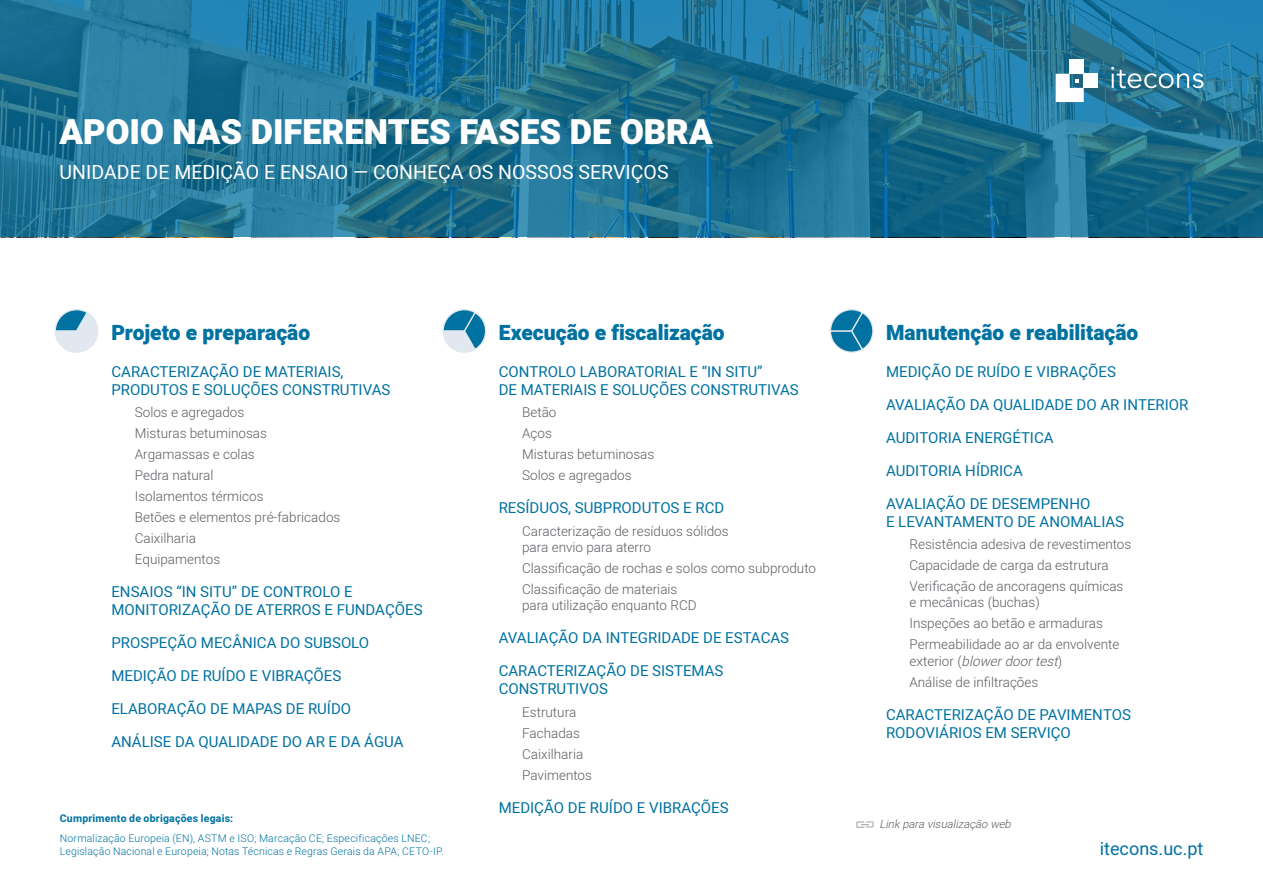
<style>
.page{position:relative;width:1263px;height:893px;background:#fff}
.page>*{position:absolute;margin:0;border:0;box-sizing:border-box;transform-origin:0 0}
.t1{font:900 34.5px "Heebo";color:#fff}
.Paragraph_Style_1{font:900 21px "Heebo";color:#0072a1}
.SUB-TÍTULO_-_3{font:900 21px "Heebo";color:#0072a1}
.t2{font:19.5px "Heebo";color:#fff}
.t3{font:18px "Heebo";color:#0072a1}
.t4{font:15px/18px "Heebo";color:#0072a1}
.t5{font:300 13.5px/16.2px "Heebo";color:#5c5d63}
.t6{font:italic 300 11.25px "Heebo";color:#5c5d63}
.SUB-TÍTULO_-_3-2{font:300 10.5px/12.6px "Heebo";letter-spacing:.015em;color:#0072a1}
.SUB-TÍTULO_-_3-3{font:700 10.5px "Heebo";letter-spacing:.02em;color:#0072a1}
.s1{font-style:italic}
</style>
<div class="page">
<svg style="left:54px;top:309px;width:45px;height:44px"></svg>
<svg style="left:0;top:0;width:1263px;height:237px;background:#1f7395"></svg>
<div style="left:1070px;top:60px;width:14px;height:14px;background:#fff"></div>
<svg style="left:1056px;top:74px;width:28px;height:28px"></svg>
<div style="left:1084px;top:74px;width:14px;height:14px;background:#fff"></div>
<svg style="left:1111px;top:67px;width:92px;height:21px;background:#5594ae"></svg>
<svg style="left:442px;top:309px;width:44px;height:44px"></svg>
<svg style="left:829px;top:309px;width:45px;height:44px"></svg>
<svg style="left:856px;top:821px;width:18px;height:7px"></svg>
<p class="t1" style="left:60px;top:108px;width:655px">APOIO NAS DIFERENTES FASES DE OBRA</p>
<p class="t2" style="left:60px;top:158px;width:610px">UNIDADE DE MEDIÇÃO E ENSAIO — CONHEÇA OS NOSSOS SERVIÇOS</p>
<p class="Paragraph_Style_1" style="left:499px;top:318px;width:227px">Execução e fiscalização</p>
<p class="t4" style="left:499px;top:362px;width:302px">CONTROLO LABORATORIAL E “IN SITU”<br>DE MATERIAIS E SOLUÇÕES CONSTRUTIVAS</p>
<p class="t5" style="left:522px;top:404px;width:36px">Betão</p>
<p class="t5" style="left:522px;top:425px;width:31px">Aços</p>
<p class="t5" style="left:522px;top:446px;width:134px">Misturas betuminosas</p>
<p class="t5" style="left:522px;top:467px;width:111px">Solos e agregados</p>
<p class="t4" style="left:499px;top:499px;width:227px">RESÍDUOS, SUBPRODUTOS E RCD</p>
<p class="t5" style="left:522px;top:523px;width:208px">Caracterização de resíduos sólidos para envio para aterro</p>
<p class="t5" style="left:522px;top:560px;width:295px">Classificação de rochas e solos como subproduto</p>
<p class="t5" style="left:522px;top:581px;width:176px">Classificação de materiais para utilização enquanto RCD</p>
<p class="t4" style="left:499px;top:629px;width:292px">AVALIAÇÃO DA INTEGRIDADE DE ESTACAS</p>
<p class="t4" style="left:499px;top:662px;width:226px">CARACTERIZAÇÃO DE SISTEMAS<br>CONSTRUTIVOS</p>
<p class="t5" style="left:522px;top:703px;width:56px">Estrutura</p>
<p class="t5" style="left:522px;top:724px;width:59px">Fachadas</p>
<p class="t5" style="left:522px;top:745px;width:63px">Caixilharia</p>
<p class="t5" style="left:522px;top:766px;width:71px">Pavimentos</p>
<p class="t4" style="left:499px;top:798px;width:231px">MEDIÇÃO DE RUÍDO E VIBRAÇÕES</p>
<p class="Paragraph_Style_1" style="left:111px;top:318px;width:200px">Projeto e preparação</p>
<p class="t4" style="left:111px;top:362px;width:280px">CARACTERIZAÇÃO DE MATERIAIS,<br>PRODUTOS E SOLUÇÕES CONSTRUTIVAS</p>
<p class="t5" style="left:135px;top:404px;width:111px">Solos e agregados</p>
<p class="t5" style="left:135px;top:425px;width:134px">Misturas betuminosas</p>
<p class="t5" style="left:135px;top:446px;width:121px">Argamassas e colas</p>
<p class="t5" style="left:135px;top:467px;width:80px">Pedra natural</p>
<p class="t5" style="left:135px;top:488px;width:130px">Isolamentos térmicos</p>
<p class="t5" style="left:135px;top:509px;width:207px">Betões e elementos pré-fabricados</p>
<p class="t5" style="left:135px;top:530px;width:63px">Caixilharia</p>
<p class="t5" style="left:135px;top:551px;width:87px">Equipamentos</p>
<p class="t4" style="left:111px;top:583px;width:313px">ENSAIOS “IN SITU” DE CONTROLO E<br>MONITORIZAÇÃO DE ATERROS E FUNDAÇÕES</p>
<p class="t4" style="left:111px;top:634px;width:259px">PROSPEÇÃO MECÂNICA DO SUBSOLO</p>
<p class="t4" style="left:111px;top:667px;width:231px">MEDIÇÃO DE RUÍDO E VIBRAÇÕES</p>
<p class="t4" style="left:111px;top:700px;width:241px">ELABORAÇÃO DE MAPAS DE RUÍDO</p>
<p class="t4" style="left:111px;top:733px;width:294px">ANÁLISE DA QUALIDADE DO AR E DA ÁGUA</p>
<p class="SUB-TÍTULO_-_3" style="left:886px;top:318px;width:254px">Manutenção e reabilitação</p>
<p class="t4" style="left:886px;top:362px;width:231px">MEDIÇÃO DE RUÍDO E VIBRAÇÕES</p>
<p class="t4" style="left:886px;top:395px;width:304px">AVALIAÇÃO DA QUALIDADE DO AR INTERIOR</p>
<p class="t4" style="left:886px;top:428px;width:169px">AUDITORIA ENERGÉTICA</p>
<p class="t4" style="left:886px;top:461px;width:138px">AUDITORIA HÍDRICA</p>
<p class="t4" style="left:886px;top:494px;width:240px">AVALIAÇÃO DE DESEMPENHO<br>E LEVANTAMENTO DE ANOMALIAS</p>
<p class="t5" style="left:909px;top:536px;width:223px">Resistência adesiva de revestimentos</p>
<p class="t5" style="left:909px;top:557px;width:201px">Capacidade de carga da estrutura</p>
<p class="t5" style="left:909px;top:578px;width:215px">Verificação de ancoragens químicas e mecânicas (buchas)</p>
<p class="t5" style="left:909px;top:615px;width:195px">Inspeções ao betão e armaduras</p>
<p class="t5" style="left:909px;top:636px;width:211px">Permeabilidade ao ar da envolvente e x t e r i o r ( <span class="s1">blowerdoortest</span>)</p>
<p class="t5" style="left:909px;top:673px;width:130px">Análise de infiltrações</p>
<p class="t4" style="left:886px;top:705px;width:246px">CARACTERIZAÇÃO DE PAVIMENTOS<br>RODOVIÁRIOS EM SERVIÇO</p>
<p class="SUB-TÍTULO_-_3-3" style="left:60px;top:811px;width:175px">Cumprimento de obrigações legais:</p>
<p class="SUB-TÍTULO_-_3-2" style="left:60px;top:832px;width:386px">Normalização Europeia (EN), ASTM e ISO; Marcação CE; Especificações LNEC;<br>Legislação Nacional e Europeia; Notas Técnicas e Regras Gerais da APA; CETO-IP.</p>
<p class="t3" style="left:1100px;top:836px;width:105px">itecons.uc.pt</p>
<p class="t6" style="left:879px;top:816px;width:136px">Link para visualização web</p>
</div>
